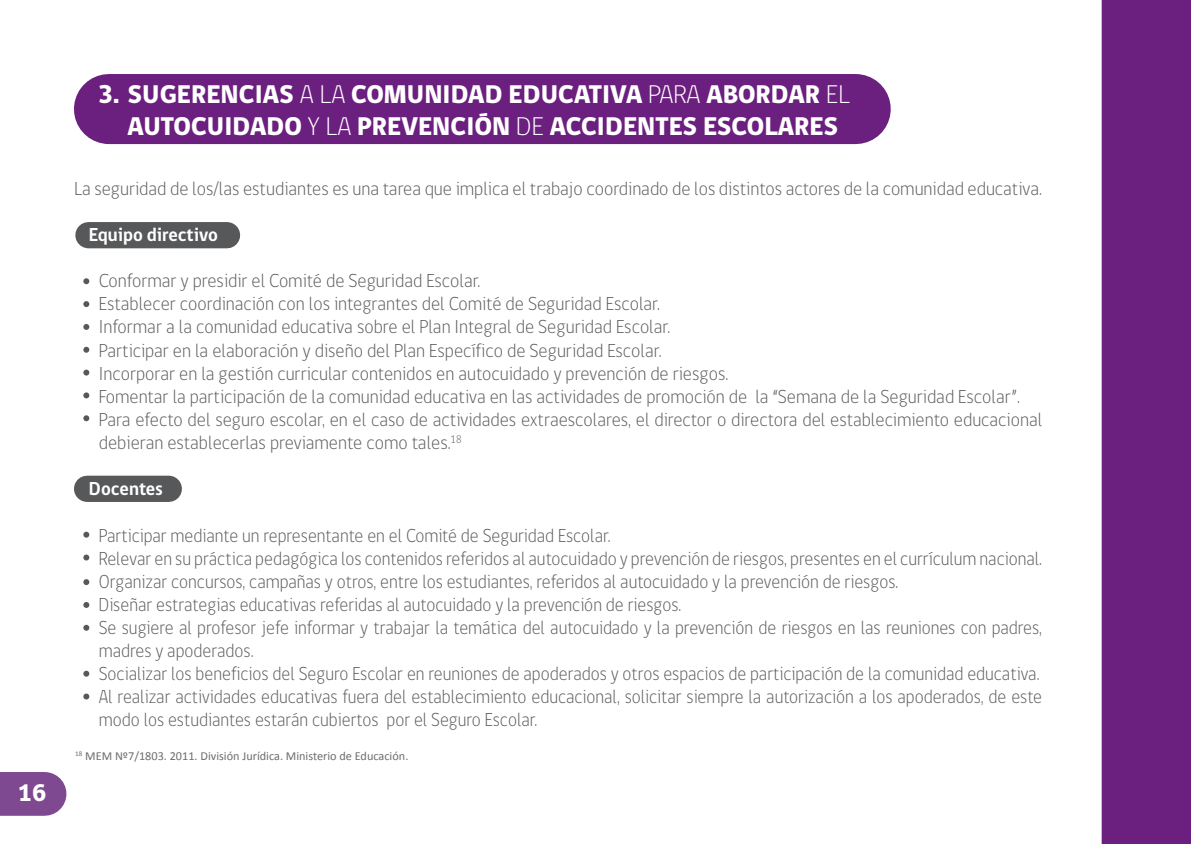
<style>
.page{position:relative;width:1191px;height:844px;background:#fff}
.page>*{position:absolute;margin:0;border:0;box-sizing:border-box;transform-origin:0 0}
.t1{font:800 26.25px/31.5px "gob CL";color:#fff}
.t2{font:800 24.5px "gob CL";color:#fff}
.t3{font:300 19.25px/23.1px "gob CL";color:#57585a;scale:.92 1}
.t4{font:300 19.25px/23.1px "gob CL";color:#57585a;scale:.95 1}
.t5{font:700 19.25px "gob CL";color:#fff;scale:.95 1}
.t6{font:12.25px "Calibri";color:#6c6d70}
.s1{font-weight:300}
</style>
<div class="page">
<div style="left:0;top:771px;width:45px;height:44px;background:#7e4991"></div>
<svg style="left:1101px;top:0;width:90px;height:843px;background:#7e3d8f"></svg>
<div style="left:88px;top:222px;width:139px;height:26px;background:#57585a"></div>
<div style="left:87px;top:475px;width:82px;height:27px;background:#57585a"></div>
<div style="left:109px;top:74px;width:746px;height:70px;background:#6b1f7e"></div>
<svg style="left:83px;top:278px;width:6px;height:6px"></svg>
<svg style="left:83px;top:301px;width:6px;height:6px"></svg>
<svg style="left:83px;top:324px;width:6px;height:6px"></svg>
<svg style="left:83px;top:347px;width:6px;height:5px"></svg>
<svg style="left:83px;top:369px;width:6px;height:6px"></svg>
<svg style="left:83px;top:392px;width:6px;height:6px"></svg>
<svg style="left:83px;top:415px;width:6px;height:6px"></svg>
<svg style="left:83px;top:531px;width:6px;height:6px"></svg>
<svg style="left:83px;top:554px;width:6px;height:6px"></svg>
<svg style="left:83px;top:579px;width:6px;height:6px"></svg>
<svg style="left:83px;top:602px;width:6px;height:5px"></svg>
<svg style="left:83px;top:624px;width:6px;height:6px"></svg>
<svg style="left:83px;top:670px;width:6px;height:6px"></svg>
<svg style="left:83px;top:693px;width:6px;height:6px"></svg>
<p class="t2" style="left:18px;top:775px;width:30px">16</p>
<p class="t1" style="left:127px;top:79px;width:724px;text-indent:-30px">3. SUGERENCIAS <span class="s1">A LA</span> COMUNIDAD EDUCATIVA <span class="s1">PARA</span> ABORDAR <span class="s1">EL<br></span>AUTOCUIDADO <span class="s1">Y LA</span> PREVENCIÓN <span class="s1">DE</span> ACCIDENTES ESCOLARES</p>
<p class="t4" style="left:74px;top:177px;width:1020px">La seguridad de los/las estudiantes es una tarea que implica el trabajo coordinado de los distintos actores de la comunidad educativa.</p>
<p class="t5" style="left:89px;top:221px;width:137px">Equipo directivo</p>
<p class="t4" style="left:99px;top:269px;width:403px">Conformar y presidir el Comité de Seguridad Escolar.</p>
<p class="t4" style="left:99px;top:293px;width:592px">Establecer coordinación con los integrantes del Comité de Seguridad Escolar.</p>
<p class="t4" style="left:99px;top:316px;width:603px">Informar a la comunidad educativa sobre el Plan Integral de Seguridad Escolar.</p>
<p class="t4" style="left:99px;top:339px;width:594px">Participar en la elaboración y diseño del Plan Específico de Seguridad Escolar.</p>
<p class="t4" style="left:99px;top:362px;width:664px">Incorporar en la gestión curricular contenidos en autocuidado y prevención de riesgos.</p>
<p class="t4" style="left:99px;top:385px;width:971px">Fomentar la participación de la comunidad educativa en las actividades de promoción de la “Semana de la Seguridad Escolar”.</p>
<p class="t4" style="left:99px;top:408px;width:994px">Para efecto del seguro escolar, en el caso de actividades extraescolares, el director o directora del establecimiento educacional debieran establecerlas previamente como tales.<sup>18</sup></p>
<p class="t5" style="left:89px;top:475px;width:80px">Docentes</p>
<p class="t3" style="left:99px;top:524px;width:557px">Participar mediante un representante en el Comité de Seguridad Escolar.</p>
<p class="t3" style="left:99px;top:547px;width:1026px">Relevar en su práctica pedagógica los contenidos referidos al autocuidado y prevención de riesgos, presentes en el currículum nacional.</p>
<p class="t3" style="left:99px;top:570px;width:870px">Organizar concursos, campañas y otros, entre los estudiantes, referidos al autocuidado y la prevención de riesgos.</p>
<p class="t3" style="left:99px;top:593px;width:634px">Diseñar estrategias educativas referidas al autocuidado y la prevención de riesgos.</p>
<p class="t3" style="left:99px;top:616px;width:1026px">Se sugiere al profesor jefe informar y trabajar la temática del autocuidado y la prevención de riesgos en las reuniones con padres, madres y apoderados.</p>
<p class="t3" style="left:99px;top:662px;width:1024px">Socializar los beneficios del Seguro Escolar en reuniones de apoderados y otros espacios de participación de la comunidad educativa.</p>
<p class="t3" style="left:99px;top:685px;width:1026px">Al realizar actividades educativas fuera del establecimiento educacional, solicitar siempre la autorización a los apoderados, de este modo los estudiantes estarán cubiertos por el Seguro Escolar.</p>
<p class="t6" style="left:75px;top:747px;width:335px"><sup>18</sup> MEM Nº7/1803. 2011. División Jurídica. Ministerio de Educación.</p>
</div>
